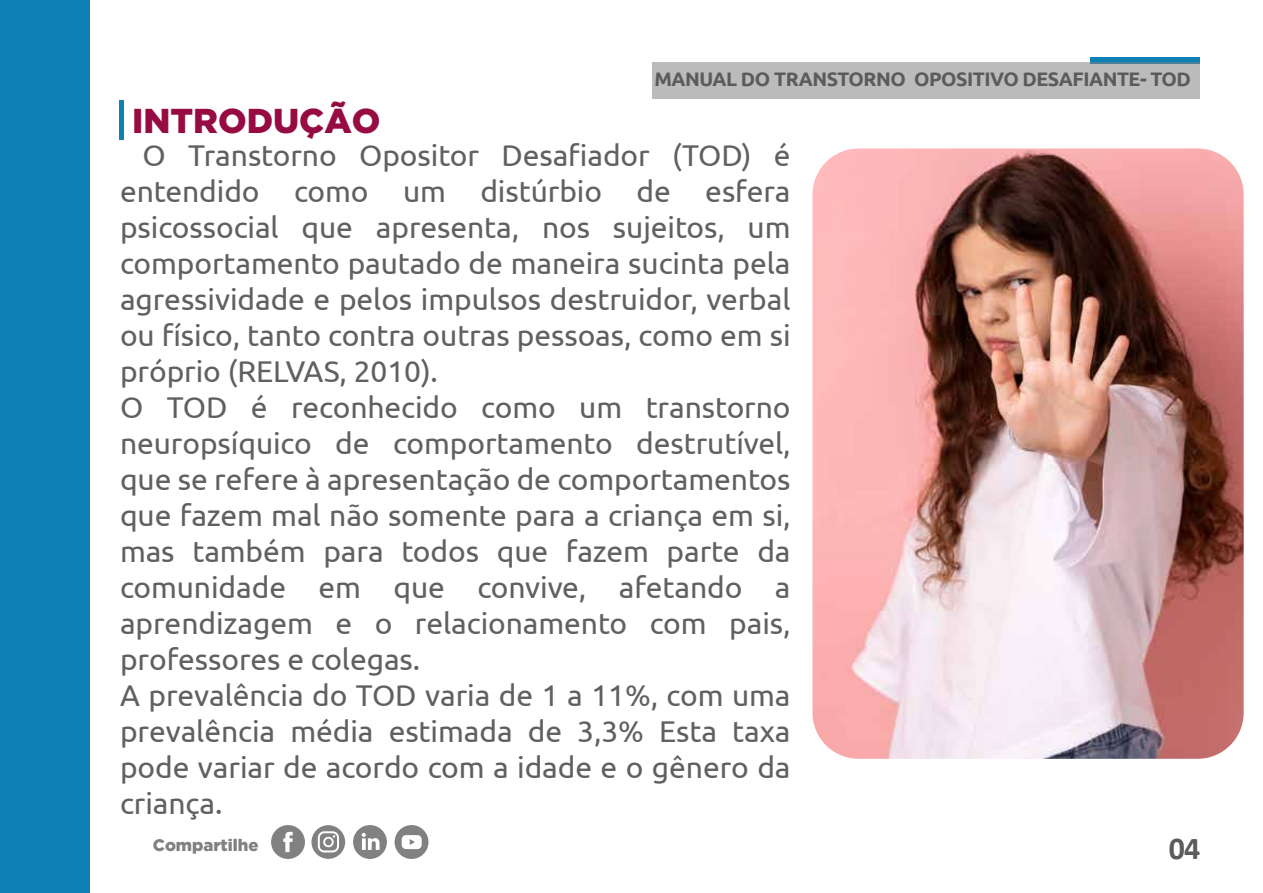
<style>
.page{position:relative;width:1263px;height:893px;background:#fff}
.page>*{position:absolute;margin:0;border:0;box-sizing:border-box;transform-origin:0 0}
.t1{font:900 34.5px "Gotham";color:#960b42}
.t2{font:700 31.95px "Calibri";color:#5b5b5b}
.t3{font:30px/36px "Ubuntu";letter-spacing:-.005em;color:#606060}
.t4{font:700 19.5px "Ubuntu";letter-spacing:-.025em;color:#5b5b5b}
.t5{font:900 16.65px "Gotham";color:#818181}
</style>
<div class="page">
<div style="left:1091px;top:57px;width:109px;height:6px;background:#0e81b4"></div>
<div style="left:0;top:0;width:90px;height:893px;background:#0e81b4"></div>
<div style="left:271px;top:825px;width:34px;height:34px;background:#818181;border-radius:50%"></div>
<svg style="left:283px;top:832px;width:10px;height:20px"></svg>
<div style="left:395px;top:825px;width:33px;height:34px;background:#818181;border-radius:50%"></div>
<svg style="left:402px;top:835px;width:20px;height:14px"></svg>
<svg style="left:311px;top:825px;width:34px;height:34px"></svg>
<div style="left:353px;top:825px;width:34px;height:34px;background:#818181;border-radius:50%"></div>
<svg style="left:362px;top:833px;width:18px;height:17px"></svg>
<div style="left:652px;top:63px;width:548px;height:36px;background:#bbb"></div>
<hr style="left:119px;top:100px;width:4px;height:40px;background:#0e81b4">
<img style="left:812px;top:148px;width:432px;height:611px">
<p class="t4" style="left:654px;top:67px;width:538px">MANUAL DO TRANSTORNO OPOSITIVO DESAFIANTE- TOD</p>
<p class="t1" style="left:132px;top:100px;width:250px">INTRODUÇÃO</p>
<p class="t3" style="left:120px;top:136px;width:672px;text-indent:22px">O Transtorno Opositor Desafiador (TOD) é entendido como um distúrbio de esfera psicossocial que apresenta, nos sujeitos, um comportamento pautado de maneira sucinta pela agressividade e pelos impulsos destruidor, verbal ou físico, tanto contra outras pessoas, como em si próprio (RELVAS, 2010).<br>O TOD é reconhecido como um transtorno neuropsíquico de comportamento destrutível, que se refere à apresentação de comportamentos que fazem mal não somente para a criança em si, mas também para todos que fazem parte da comunidade em que convive, afetando a aprendizagem e o relacionamento com pais, professores e colegas.<br>A prevalência do TOD varia de 1 a 11%, com uma prevalência média estimada de 3,3% Esta taxa pode variar de acordo com a idade e o gênero da criança.</p>
<p class="t5" style="left:153px;top:835px;width:107px">Compartilhe</p>
<p class="t2" style="left:1169px;top:826px;width:33px">04</p>
</div>
